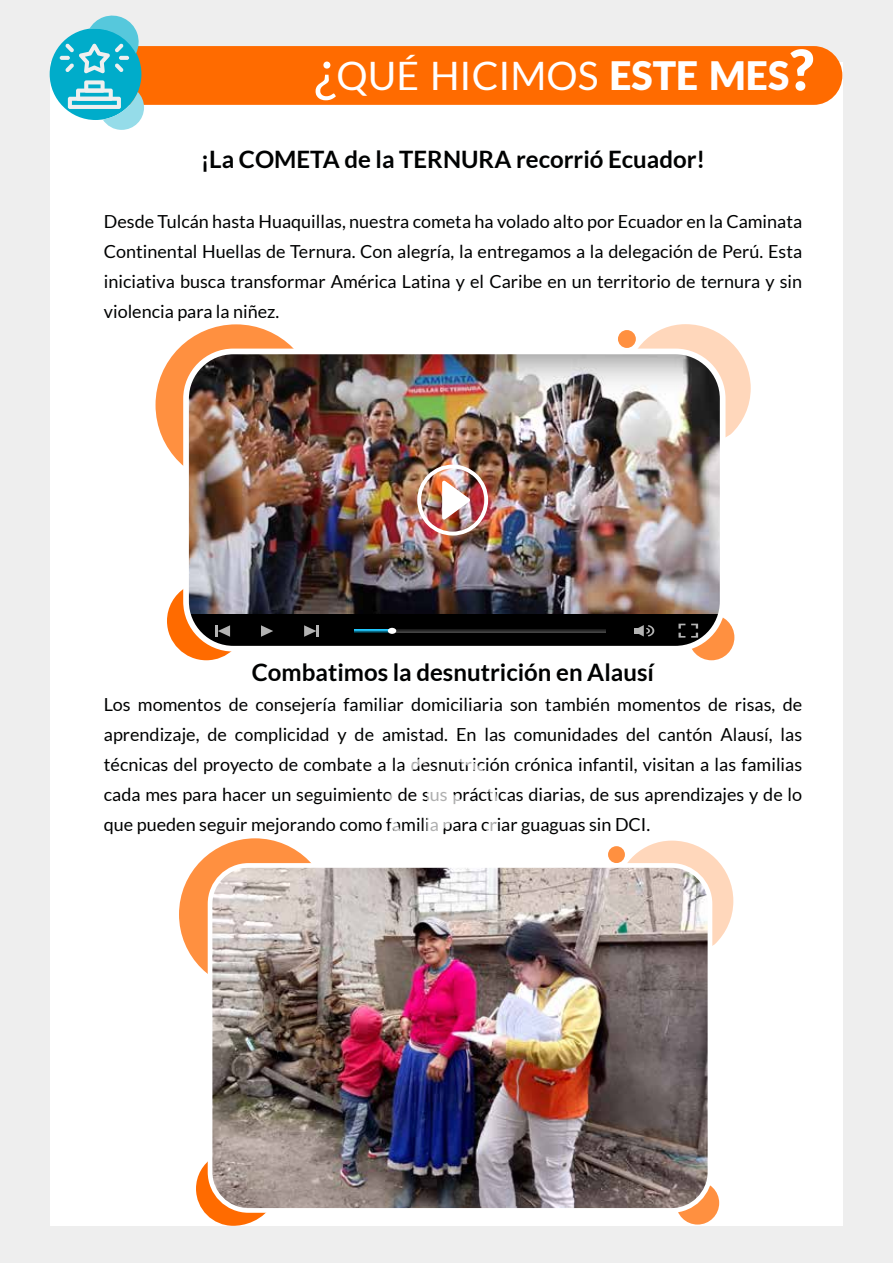
<style>
.page{position:relative;width:893px;height:1263px;background:#fff}
.page>*{position:absolute;margin:0;border:0;box-sizing:border-box;transform-origin:0 0}
.t1{font:39.15px "Lato";color:#fff}
.t2{font:700 24px "Lato";color:#000202}
.t3{font:18px/30px "Lato";color:#000202;text-align:justify}
.s1{font-size:55.95px}
.s2{font-weight:900}
.s3{font-weight:900;font-size:55.95px}
</style>
<div class="page">
<div style="left:1px;top:0;width:892px;height:1263px;background:#eee"></div>
<div style="left:51px;top:62px;width:792px;height:1163px;background:#fff"></div>
<div style="left:140px;top:46px;width:702px;height:59px;background:#ff6b00"></div>
<div style="left:50px;top:28px;width:91px;height:92px;background:#00acca;border-radius:50%"></div>
<svg style="left:68px;top:80px;width:76px;height:50px"></svg>
<svg style="left:60px;top:56px;width:10px;height:4px"></svg>
<svg style="left:65px;top:15px;width:75px;height:58px"></svg>
<div style="left:179px;top:838px;width:152px;height:152px;background:#ff9040;border-radius:50%"></div>
<div style="left:676px;top:1181px;width:43px;height:43px;background:#ff9040;border-radius:50%"></div>
<div style="left:608px;top:846px;width:17px;height:17px;background:#ff9040;border-radius:50%"></div>
<svg style="left:616px;top:840px;width:117px;height:106px"></svg>
<svg style="left:196px;top:1161px;width:80px;height:65px"></svg>
<img style="left:210px;top:865px;width:499px;height:345px">
<div style="left:208px;top:863px;width:504px;height:350px;border:5px solid #fff;border-radius:38px"></div>
<div style="left:156px;top:324px;width:161px;height:161px;background:#ff9040;border-radius:50%"></div>
<div style="left:689px;top:614px;width:45px;height:46px;background:#ff9040;border-radius:50%"></div>
<svg style="left:618px;top:330px;width:18px;height:18px"></svg>
<svg style="left:626px;top:324px;width:125px;height:114px"></svg>
<img style="left:190px;top:351px;width:533px;height:298px">
<div style="left:186px;top:614px;width:537px;height:33px;background:#000"></div>
<svg style="left:261px;top:625px;width:12px;height:12px"></svg>
<svg style="left:304px;top:625px;width:14px;height:12px"></svg>
<svg style="left:167px;top:588px;width:66px;height:72px"></svg>
<svg style="left:395px;top:629px;width:210px;height:3px"></svg>
<svg style="left:354px;top:629px;width:35px;height:3px"></svg>
<div style="left:388px;top:628px;width:8px;height:6px;background:#fff;border-radius:50%"></div>
<svg style="left:634px;top:625px;width:20px;height:11px"></svg>
<svg style="left:678px;top:624px;width:7px;height:14px"></svg>
<svg style="left:691px;top:624px;width:7px;height:14px"></svg>
<div style="left:183px;top:349px;width:542px;height:302px;border:6px solid #fff;border-radius:47px"></div>
<img style="left:417px;top:465px;width:71px;height:70px">
<h1 class="t1" style="left:314px;top:54px;width:501px"><span class="s1">¿</span>QUÉ HICIMOS <span class="s2">ESTE MES</span><span class="s3">?</span></h1>
<h2 class="t2" style="left:201px;top:146px;width:506px">¡La COMETA de la TERNURA recorrió Ecuador!</h2>
<p class="t3" style="left:104px;top:207px;width:700px">Desde Tulcán hasta Huaquillas, nuestra cometa ha volado alto por Ecuador en la Caminata Continental Huellas de Ternura. Con alegría, la entregamos a la delegación de Perú. Esta iniciativa busca transformar América Latina y el Caribe en un territorio de ternura y sin violencia para la niñez.</p>
<h2 class="t2" style="left:252px;top:658px;width:404px">Combatimos la desnutrición en Alausí</h2>
<p class="t3" style="left:104px;top:689px;width:700px">Los momentos de consejería familiar domiciliaria son también momentos de risas, de aprendizaje, de complicidad y de amistad. En las comunidades del cantón Alausí, las técnicas del proyecto de combate a la desnutrición crónica infantil, visitan a las familias cada mes para hacer un seguimiento de sus prácticas diarias, de sus aprendizajes y de lo que pueden seguir mejorando como familia para criar guaguas sin DCI.</p>
</div>
